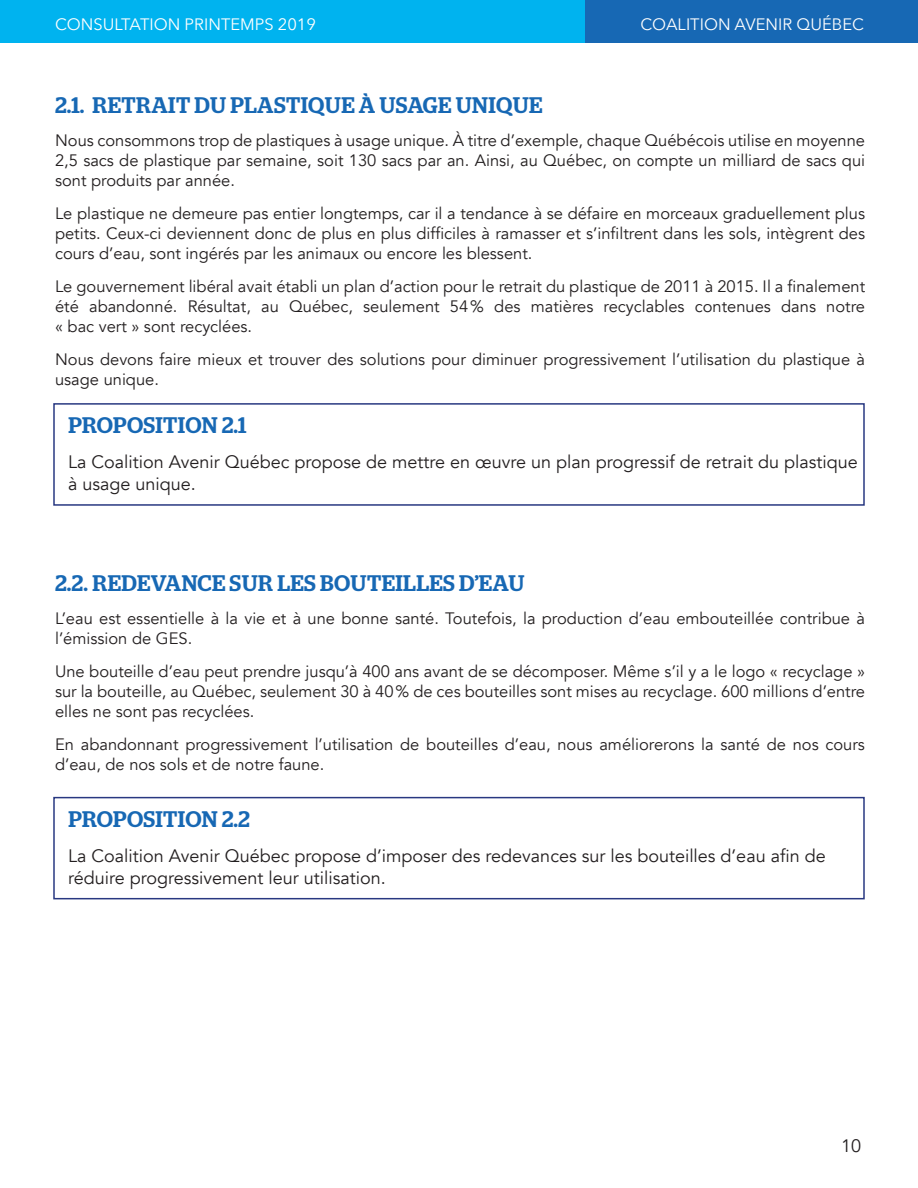
<style>
.page{position:relative;width:918px;height:1188px;background:#fff}
.page>*{position:absolute;margin:0;border:0;box-sizing:border-box;transform-origin:0 0}
.t1{font:500 22.5px "Stag";letter-spacing:.02em;color:#1768b4}
.t2{font:18px/21.6px "Avenir";color:#231f20}
.t3{font:16.5px/19.8px "Avenir";color:#231f20;text-align:justify}
.t4{font:16.5px "Avenir Next";color:#fff}
</style>
<div class="page">
<div style="left:0;top:0;width:585px;height:43px;background:#00b3ef"></div>
<div style="left:585px;top:0;width:333px;height:43px;background:#1768b4"></div>
<div style="left:53px;top:403px;width:812px;height:103px;border:2px solid #283881"></div>
<div style="left:53px;top:797px;width:812px;height:102px;border:2px solid #283881"></div>
<p class="t4" style="left:55px;top:11px;width:263px">CONSULTATION PRINTEMPS 2019</p>
<p class="t4" style="left:641px;top:10px;width:225px">COALITION AVENIR QUÉBEC</p>
<p class="t1" style="left:55px;top:92px;width:489px">2.1. RETRAIT DU PLASTIQUE À USAGE UNIQUE</p>
<p class="t3" style="left:55px;top:131px;width:812px">Nous consommons trop de plastiques à usage unique. À titre d’exemple, chaque Québécois utilise en moyenne 2,5 sacs de plastique par semaine, soit 130 sacs par an. Ainsi, au Québec, on compte un milliard de sacs qui sont produits par année.</p>
<p class="t3" style="left:55px;top:204px;width:812px">Le plastique ne demeure pas entier longtemps, car il a tendance à se défaire en morceaux graduellement plus petits. Ceux-ci deviennent donc de plus en plus difficiles à ramasser et s’infiltrent dans les sols, intègrent des cours d’eau, sont ingérés par les animaux ou encore les blessent.</p>
<p class="t3" style="left:55px;top:277px;width:812px">Le gouvernement libéral avait établi un plan d’action pour le retrait du plastique de 2011 à 2015. Il a finalement été abandonné. Résultat, au Québec, seulement 54% des matières recyclables contenues dans notre « bac vert » sont recyclées.</p>
<p class="t3" style="left:55px;top:350px;width:811px">Nous devons faire mieux et trouver des solutions pour diminuer progressivement l’utilisation du plastique à usage unique.</p>
<p class="t1" style="left:68px;top:412px;width:180px">PROPOSITION 2.1</p>
<p class="t2" style="left:68px;top:452px;width:791px">La Coalition Avenir Québec propose de mettre en œuvre un plan progressif de retrait du plastique à usage unique.</p>
<p class="t1" style="left:55px;top:569px;width:471px">2.2. REDEVANCE SUR LES BOUTEILLES D’EAU</p>
<p class="t3" style="left:55px;top:609px;width:811px">L’eau est essentielle à la vie et à une bonne santé. Toutefois, la production d’eau embouteillée contribue à l’émission de GES.</p>
<p class="t3" style="left:55px;top:662px;width:812px">Une bouteille d’eau peut prendre jusqu’à 400 ans avant de se décomposer. Même s’il y a le logo « recyclage » sur la bouteille, au Québec, seulement 30 à 40% de ces bouteilles sont mises au recyclage. 600 millions d’entre elles ne sont pas recyclées.</p>
<p class="t3" style="left:55px;top:735px;width:811px">En abandonnant progressivement l’utilisation de bouteilles d’eau, nous améliorerons la santé de nos cours d’eau, de nos sols et de notre faune.</p>
<p class="t1" style="left:68px;top:806px;width:183px">PROPOSITION 2.2</p>
<p class="t2" style="left:68px;top:845px;width:759px">La Coalition Avenir Québec propose d’imposer des redevances sur les bouteilles d’eau afin de réduire progressivement leur utilisation.</p>
<p class="t2" style="left:841px;top:1135px;width:22px">10</p>
</div>
